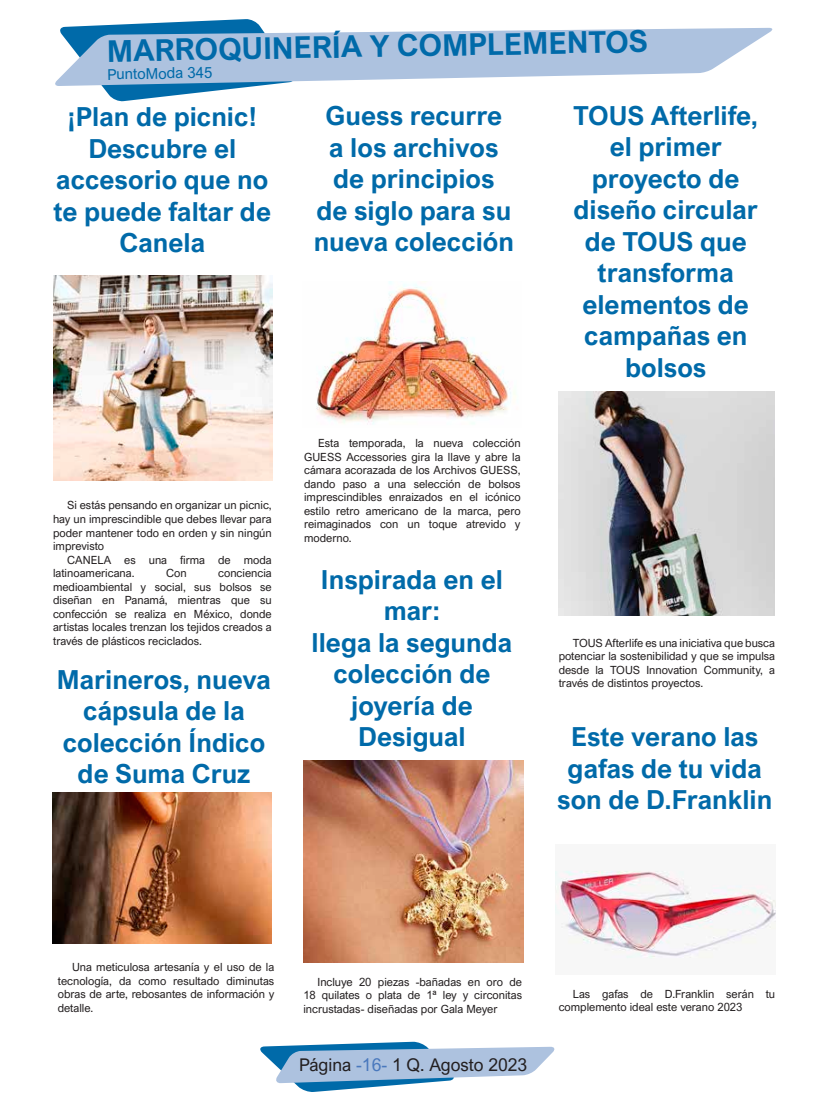
<style>
.page{position:relative;width:826px;height:1117px;background:#fff}
.page>*{position:absolute;margin:0;border:0;box-sizing:border-box;transform-origin:0 0}
.t1{font:700 30px "Arial Nova";color:#006aa9}
.t2{font:700 26.25px/31.5px "Arial Nova";color:#006aa9;text-align:center}
.t3{font:17.5px "Arial Nova";color:#231f20}
.t4{font:15px "Arial Nova";color:#006aa9}
.t5{font:11.25px/13.5px "Arial Nova";color:#231f20;text-align:justify}
.s1{color:#4978bd}
</style>
<div class="page">
<svg style="left:61px;top:19px;width:200px;height:83px"></svg>
<svg style="left:55px;top:28px;width:718px;height:58px;fill:#adc2df"></svg>
<svg style="left:260px;top:1041px;width:295px;height:51px"></svg>
<img style="left:53px;top:276px;width:220px;height:204px">
<img style="left:316px;top:281px;width:199px;height:143px">
<img style="left:558px;top:391px;width:216px;height:224px">
<img style="left:303px;top:760px;width:220px;height:202px">
<img style="left:555px;top:870px;width:220px;height:89px">
<img style="left:52px;top:792px;width:220px;height:151px">
<h1 class="t1" style="left:107px;top:33px;width:542px;rotate:-1deg">MARROQUINERÍA Y COMPLEMENTOS</h1>
<h3 class="t4" style="left:107px;top:66px;width:106px;rotate:-1deg">PuntoModa 345</h3>
<h2 class="t2" style="left:54px;top:101px;width:219px">¡Plan de picnic!<br>Descubre el accesorio que no te puede faltar de<br>Canela</h2>
<p class="t5" style="left:53px;top:498px;width:220px;text-indent:14px">Si estás pensando en organizar un picnic, hay un imprescindible que debes llevar para poder mantener todo en orden y sin ningún imprevisto</p>
<p class="t5" style="left:53px;top:552px;width:220px;text-indent:14px">CANELA es una firma de moda latinoamericana.</p>
<p class="t5" style="left:166px;top:566px;width:22px">Con</p>
<p class="t5" style="left:53px;top:566px;width:220px;text-indent:165px">conciencia medioambiental y social, sus bolsos se diseñan en Panamá, mientras que su confección se realiza en México, donde artistas locales trenzan los tejidos creados a través de plásticos reciclados.</p>
<h2 class="t2" style="left:57px;top:663px;width:216px">Marineros, nueva cápsula de la colección Índico de Suma Cruz</h2>
<h2 class="t2" style="left:314px;top:100px;width:202px">Guess recurre<br>a los archivos de principios<br>de siglo para su nueva colección</h2>
<h2 class="t2" style="left:573px;top:99px;width:186px">TOUS Afterlife, el primer proyecto de diseño circular de TOUS que transforma elementos de campañas en bolsos</h2>
<p class="t5" style="left:304px;top:436px;width:218px;text-indent:14px">Esta temporada, la nueva colección GUESS Accessories gira la llave y abre la cámara acorazada de los Archivos GUESS, dando paso a una selección de bolsos imprescindibles enraizados en el icónico estilo retro americano de la marca, pero reimaginados con un toque atrevido y moderno.</p>
<h2 class="t2" style="left:311px;top:563px;width:202px">Inspirada en el mar:<br>llega la segunda colección de joyería de<br>Desigual</h2>
<p class="t5" style="left:558px;top:636px;width:218px;text-indent:14px">TOUS Afterlife es una iniciativa que busca potenciar la sostenibilidad y que se impulsa desde la TOUS Innovation Community, a través de distintos proyectos.</p>
<h2 class="t2" style="left:557px;top:721px;width:217px">Este verano las gafas de tu vida son de D.Franklin</h2>
<p class="t5" style="left:58px;top:960px;width:218px;text-indent:14px">Una meticulosa artesanía y el uso de la tecnología, da como resultado diminutas obras de arte, rebosantes de información y detalle.</p>
<p class="t5" style="left:303px;top:974px;width:220px;text-indent:14px">Incluye 20 piezas -bañadas en oro de 18 quilates o plata de 1ª ley y circonitas incrustadas- diseñadas por Gala Meyer</p>
<h3 class="t3" style="left:299px;top:1054px;width:230px">Página <span class="s1">-16-</span> 1 Q. Agosto 2023</h3>
<p class="t5" style="left:558px;top:986px;width:218px;text-indent:14px">Las gafas de D.Franklin serán tu complemento ideal este verano 2023</p>
</div>
